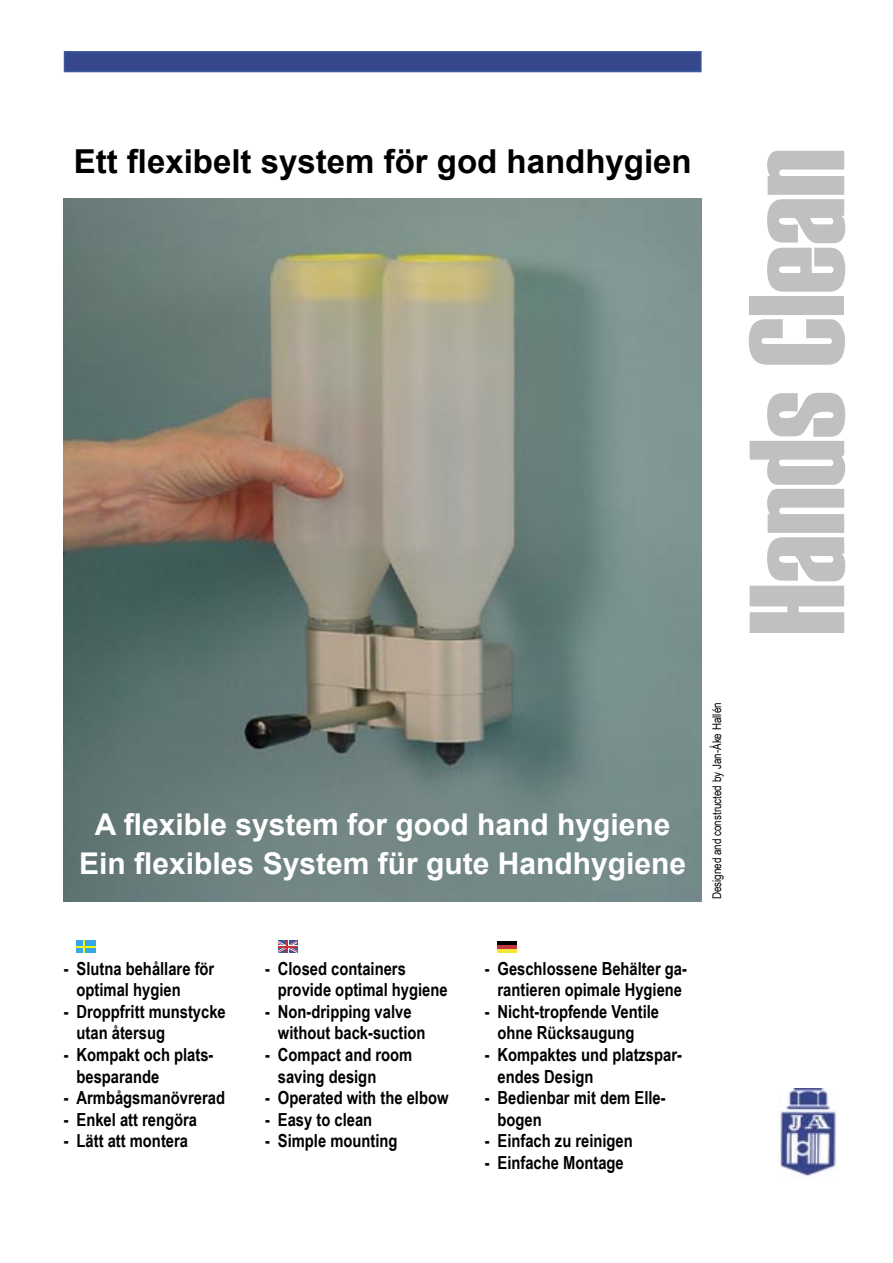
<style>
.page{position:relative;width:893px;height:1263px;background:#fff}
.page>*{position:absolute;margin:0;border:0;box-sizing:border-box;transform-origin:0 0}
.t1{font:135px "Haettenschweiler";color:#c0c0c0}
.t2{font:700 33px "Arial";color:#000}
.t3{font:700 30px "Arial";color:#fff}
.t4{font:700 18px/21.6px "Arial Narrow";color:#000}
.t5{font:12px "Arial Narrow";color:#000}
</style>
<div class="page">
<div style="left:65px;top:52px;width:636px;height:20px;background:#36478b"></div>
<div style="left:64px;top:51px;width:638px;height:21px;border:2px solid #3c5ba3"></div>
<svg style="left:77px;top:941px;width:19px;height:12px"></svg>
<img style="left:64px;top:199px;width:638px;height:702px">
<svg style="left:278px;top:941px;width:19px;height:12px"></svg>
<img style="left:778px;top:1089px;width:60px;height:89px">
<div style="left:497px;top:941px;width:20px;height:6px;background:#000"></div>
<div style="left:497px;top:946px;width:20px;height:7px;background:#f3e533"></div>
<hr style="left:497px;top:945px;width:20px;height:4px;background:#c3343e">
<p class="t2" style="left:74px;top:140px;width:619px">Ett flexibelt system för god handhygien</p>
<p class="t1" style="left:705px;top:635px;width:488px;rotate:-90deg">Hands Clean</p>
<p class="t3" style="left:95px;top:805px;width:577px">A flexible system for good hand hygiene</p>
<p class="t3" style="left:79px;top:844px;width:608px">Ein flexibles System für gute Handhygiene</p>
<p class="t5" style="left:708px;top:899px;width:198px;rotate:-90deg">Designed and constructed by Jan-Åke Hallén</p>
<p class="t4" style="left:64px;top:956px;width:152px">- Slutna behållare för</p>
<p class="t4" style="left:77px;top:978px;width:106px">optimal hygien</p>
<p class="t4" style="left:64px;top:1000px;width:164px">- Droppfritt munstycke</p>
<p class="t4" style="left:77px;top:1021px;width:90px">utan återsug</p>
<p class="t4" style="left:64px;top:1043px;width:151px">- Kompakt och plats-</p>
<p class="t4" style="left:77px;top:1064px;width:84px">besparande</p>
<p class="t4" style="left:64px;top:1086px;width:163px">- Armbågsmanövrerad</p>
<p class="t4" style="left:64px;top:1108px;width:135px">- Enkel att rengöra</p>
<p class="t4" style="left:64px;top:1129px;width:126px">- Lätt att montera</p>
<p class="t4" style="left:278px;top:956px;width:171px;text-indent:-13px">- Closed containers provide optimal hygiene</p>
<p class="t4" style="left:265px;top:1000px;width:148px">- Non-dripping valve</p>
<p class="t4" style="left:278px;top:1021px;width:149px">without back-suction</p>
<p class="t4" style="left:278px;top:1043px;width:136px;text-indent:-13px">- Compact and room saving design</p>
<p class="t4" style="left:265px;top:1086px;width:185px">- Operated with the elbow</p>
<p class="t4" style="left:265px;top:1108px;width:109px">- Easy to clean</p>
<p class="t4" style="left:265px;top:1129px;width:134px">- Simple mounting</p>
<p class="t4" style="left:485px;top:956px;width:204px;text-align:center">- Geschlossene Behälter ga&shy;rantieren opimale Hygiene</p>
<p class="t4" style="left:497px;top:1000px;width:163px;text-indent:-13px">- Nicht-tropfende Ventile ohne Rücksaugung</p>
<p class="t4" style="left:497px;top:1043px;width:186px;text-indent:-13px">- Kompaktes und platzspar&shy;endes Design</p>
<p class="t4" style="left:497px;top:1086px;width:170px;text-indent:-13px">- Bedienbar mit dem Elle&shy;bogen</p>
<p class="t4" style="left:485px;top:1129px;width:150px">- Einfach zu reinigen</p>
<p class="t4" style="left:485px;top:1151px;width:141px">- Einfache Montage</p>
</div>
